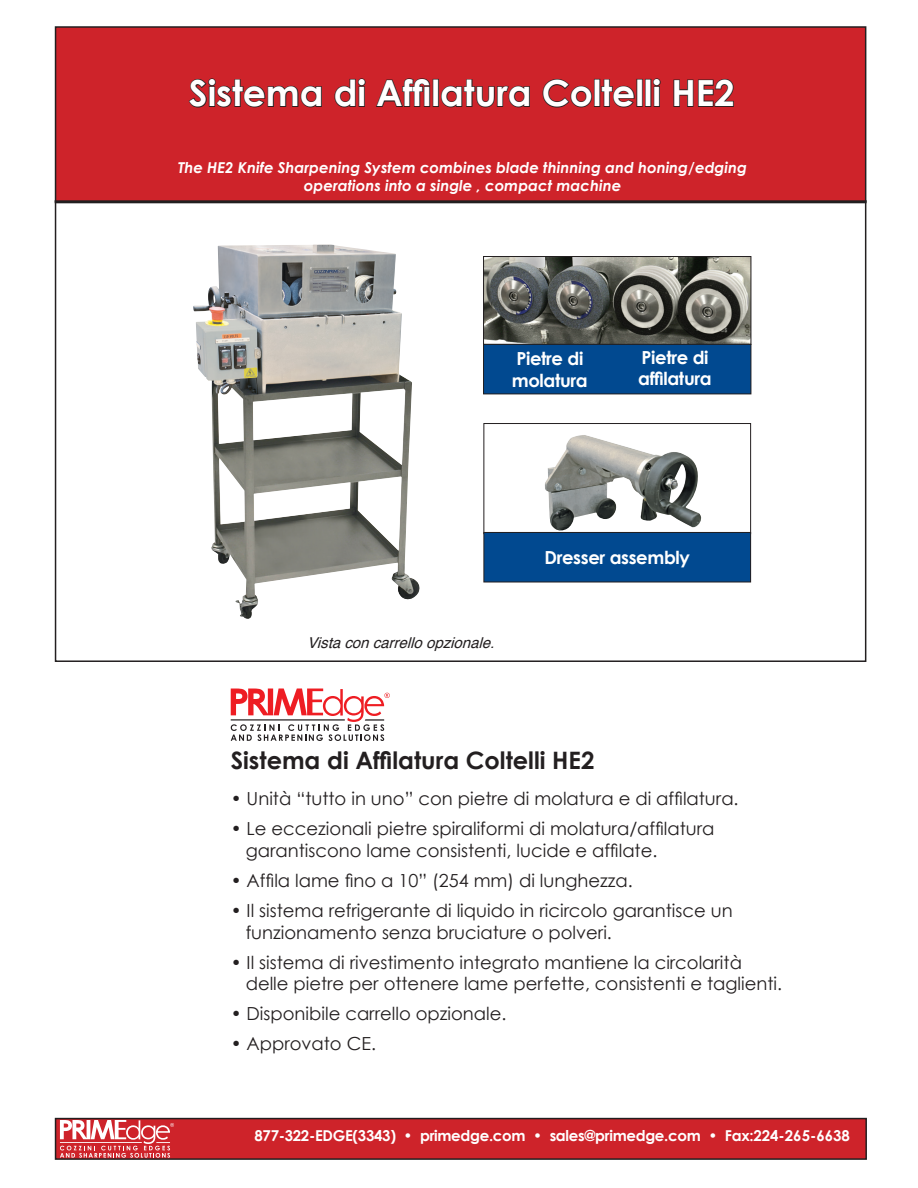
<style>
.page{position:relative;width:918px;height:1188px;background:#fff}
.page>*{position:absolute;margin:0;border:0;box-sizing:border-box;transform-origin:0 0}
.t1{font:700 36px "Century Gothic";color:#fff}
.t2{font:700 24px "Century Gothic";color:#231f20}
.t3{font:18px "Century Gothic";color:#231f20}
.t4{font:700 18px "Century Gothic";letter-spacing:-.02em;color:#fff}
.t5{font:italic 700 15px "Century Gothic";color:#fff}
.t6{font:700 15px "Century Gothic";letter-spacing:-.02em;color:#fff}
.t7{font:italic 15px "Helvetica";color:#231f20}
</style>
<div class="page">
<div style="left:56px;top:27px;width:810px;height:175px;background:#ce232a"></div>
<div style="left:55px;top:26px;width:811px;height:177px;border:2px solid #231f20"></div>
<svg style="left:188px;top:78px;width:134px;height:30px"></svg>
<svg style="left:334px;top:78px;width:32px;height:30px"></svg>
<svg style="left:376px;top:78px;width:55px;height:29px"></svg>
<div style="left:433px;top:79px;width:6px;height:28px;border:2px solid #231f20"></div>
<svg style="left:441px;top:79px;width:89px;height:29px"></svg>
<svg style="left:542px;top:78px;width:50px;height:30px"></svg>
<div style="left:594px;top:79px;width:6px;height:28px;border:2px solid #231f20"></div>
<svg style="left:600px;top:79px;width:35px;height:29px"></svg>
<div style="left:636px;top:79px;width:7px;height:28px;border:2px solid #231f20"></div>
<div style="left:645px;top:79px;width:6px;height:28px;border:2px solid #231f20"></div>
<svg style="left:653px;top:78px;width:8px;height:29px"></svg>
<svg style="left:673px;top:78px;width:61px;height:29px"></svg>
<div style="left:56px;top:1119px;width:810px;height:40px;background:#ce232a"></div>
<div style="left:55px;top:1118px;width:812px;height:42px;border:2px solid #231f20"></div>
<img style="left:485px;top:258px;width:264px;height:85px">
<div style="left:483px;top:256px;width:268px;height:89px;border:1px solid #231f20"></div>
<div style="left:484px;top:344px;width:267px;height:50px;background:#014990"></div>
<div style="left:483px;top:344px;width:268px;height:50px;border:1px solid #231f20"></div>
<img style="left:545px;top:435px;width:157px;height:96px">
<div style="left:483px;top:423px;width:268px;height:111px;border:1px solid #231f20"></div>
<div style="left:484px;top:532px;width:267px;height:50px;background:#014990"></div>
<div style="left:483px;top:532px;width:268px;height:50px;border:1px solid #231f20"></div>
<hr style="left:55px;top:200px;width:811px;height:3px;background:#231f20">
<img style="left:193px;top:244px;width:227px;height:375px">
<svg style="left:60px;top:1120px;width:114px;height:38px"></svg>
<svg style="left:231px;top:688px;width:159px;height:53px"></svg>
<p class="t1" style="left:189px;top:70px;width:547px">Sistema di Affilatura Coltelli HE2</p>
<p class="t5" style="left:178px;top:157px;width:570px">The HE2 Knife Sharpening System combines blade thinning and honing/edging</p>
<p class="t5" style="left:304px;top:175px;width:319px">operations into a single , compact machine</p>
<p class="t4" style="left:516px;top:348px;width:68px">Pietre di</p>
<p class="t4" style="left:512px;top:369px;width:77px">molatura</p>
<p class="t4" style="left:642px;top:346px;width:68px">Pietre di</p>
<p class="t4" style="left:638px;top:367px;width:75px">affilatura</p>
<p class="t7" style="left:307px;top:631px;width:195px">Vistaconcarrelloopzionale.</p>
<p class="t4" style="left:545px;top:546px;width:147px">Dresser assembly</p>
<p class="t2" style="left:231px;top:746px;width:365px">Sistema di Affilatura Coltelli HE2</p>
<p class="t3" style="left:231px;top:788px;width:509px">• Unità “tutto in uno” con pietre di molatura e di affilatura.</p>
<p class="t3" style="left:231px;top:818px;width:485px">• Le eccezionali pietre spiraliformi di molatura/affilatura</p>
<p class="t3" style="left:246px;top:839px;width:413px">garantiscono lame consistenti, lucide e affilate.</p>
<p class="t3" style="left:231px;top:869px;width:404px">• Affila lame fino a 10” (254 mm) di lunghezza.</p>
<p class="t3" style="left:231px;top:899px;width:504px">• Il sistema refrigerante di liquido in ricircolo garantisce un</p>
<p class="t3" style="left:246px;top:921px;width:368px">funzionamento senza bruciature o polveri.</p>
<p class="t3" style="left:231px;top:951px;width:513px">• Il sistema di rivestimento integrato mantiene la circolarità</p>
<p class="t3" style="left:246px;top:973px;width:538px">delle pietre per ottenere lame perfette, consistenti e taglienti.</p>
<p class="t3" style="left:231px;top:1003px;width:277px">• Disponibile carrello opzionale.</p>
<p class="t3" style="left:231px;top:1033px;width:147px">• Approvato CE.</p>
<p class="t6" style="left:254px;top:1126px;width:597px">877-322-EDGE(3343) • primedge.com • sales@primedge.com • Fax:224-265-6638</p>
</div>
